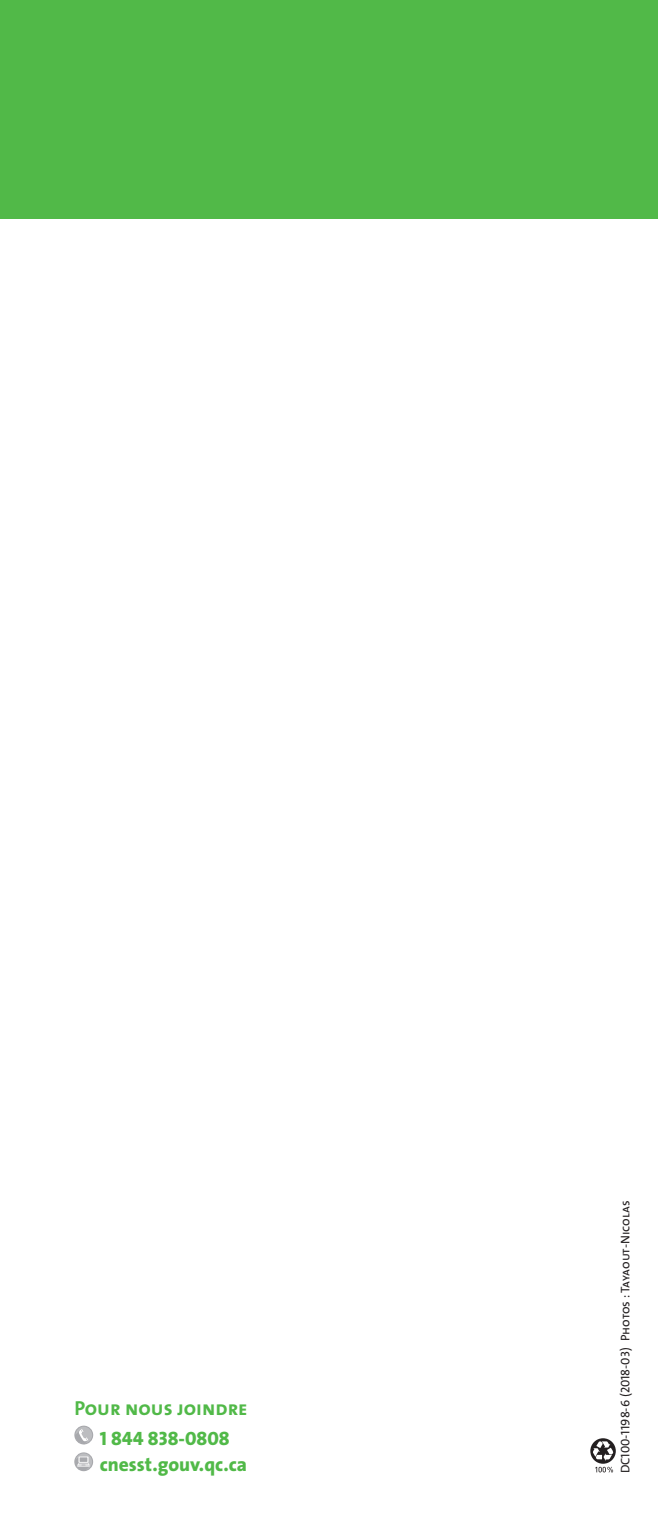
<style>
.page{position:relative;width:658px;height:1530px;background:#fff}
.page>*{position:absolute;margin:0;border:0;box-sizing:border-box;transform-origin:0 0}
.t1{font:20.25px "The Sans Bold Caps";color:#51b948}
.t2{font:800 19.5px "The Sans";color:#51b948}
.t3{font:19.5px "The Sans Extra Bold Caps";color:#51b948}
.t4{font:12.5px "The Sans Caps";color:#231f20}
</style>
<div class="page">
<svg style="left:590px;top:1438px;width:25px;height:34px"></svg>
<div style="left:0;top:0;width:657px;height:219px;background:#51b948"></div>
<svg style="left:74px;top:1452px;width:19px;height:19px"></svg>
<svg style="left:75px;top:1453px;width:17px;height:17px"></svg>
<svg style="left:75px;top:1457px;width:15px;height:14px"></svg>
<div style="left:74px;top:1426px;width:19px;height:18px;background:#a8a9ad;border-radius:50%"></div>
<div style="left:75px;top:1427px;width:17px;height:16px;background:#bcbdc0;border-radius:50%"></div>
<svg style="left:75px;top:1429px;width:13px;height:15px"></svg>
<h1 class="t1" style="left:74px;top:1391px;width:175px">Pour nous joindre</h1>
<h2 class="t3" style="left:100px;top:1422px;width:131px">1 844 838-0808</h2>
<h2 class="t2" style="left:100px;top:1447px;width:149px">cnesst.gouv.qc.ca</h2>
<p class="t4" style="left:614px;top:1473px;width:274px;rotate:-90deg">DC100-1198-6 (2018-03) Photos : Tayaout-Nicolas</p>
</div>
